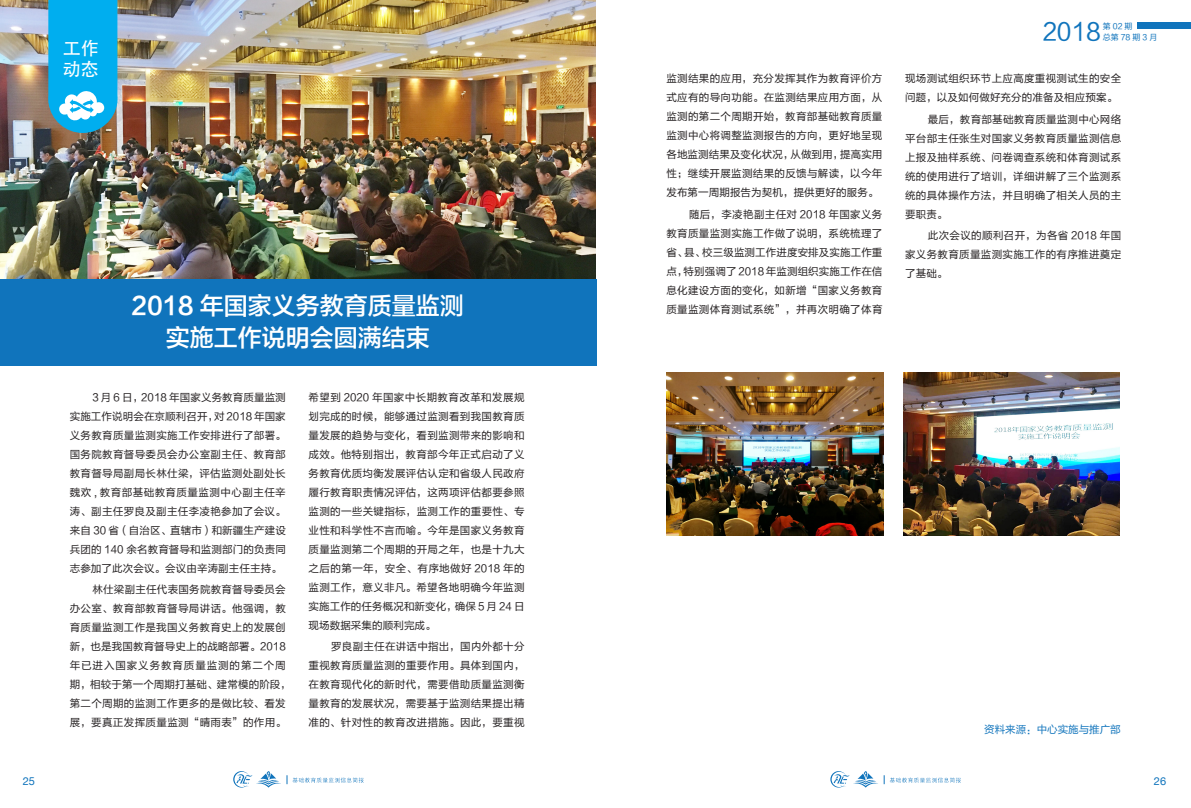
<style>
.page{position:relative;width:1191px;height:808px;background:#fff}
.page>*{position:absolute;margin:0;border:0;box-sizing:border-box;transform-origin:0 0}
.一级标题{font:24px/32px "FZLTZHK GBK1 0";color:#fff;text-align:center}
.t1{font:24px "FZLTHK GBK1 0";color:#1074bc}
.t2{font:18px/21.2px "Adobe Heiti Std";color:#fff}
.t3{font:11px "Helvetica Neue";color:#1074bc}
.正文{font:10.5px/19px "FZLTHK GBK1 0";letter-spacing:.03em;color:#231f20;text-align:justify}
.正文-2{font:10.5px "FZLTHK GBK1 0";color:#1074bc}
.t4{font:8px/11px "FZLTHK GBK1 0";letter-spacing:.25em;color:#1074bc}
</style>
<div class="page">
<svg style="left:830px;top:771px;width:48px;height:16px"></svg>
<svg style="left:233px;top:771px;width:48px;height:16px"></svg>
<svg style="left:884px;top:775px;width:77px;height:9px"></svg>
<svg style="left:287px;top:775px;width:77px;height:9px"></svg>
<div style="left:1137px;top:22px;width:54px;height:6px;background:#1074bc"></div>
<img style="left:0;top:0;width:596px;height:279px">
<svg style="left:48px;top:0;width:70px;height:133px;background:#1db0e6"></svg>
<div style="left:0;top:279px;width:596px;height:87px;background:#1074bc"></div>
<img style="left:903px;top:373px;width:217px;height:162px">
<img style="left:666px;top:373px;width:217px;height:162px">
<h2 class="t2" style="left:63px;top:38px;width:37px">工作动态</h2>
<p class="一级标题" style="left:132px;top:290px;width:334px">2018 年国家义务教育质量监测实施工作说明会圆满结束</p>
<p class="正文" style="left:70px;top:388px;width:218px;text-indent:23px">3 月 6 日，2018 年国家义务教育质量监测实施工作说明会在京顺利召开，对 2018 年国家义务教育质量监测实施工作安排进行了部署。国务院教育督导委员会办公室副主任、教育部教育督导局副局长林仕梁，评估监测处副处长魏欢 , 教育部基础教育质量监测中心副主任辛涛、副主任罗良及副主任李凌艳参加了会议。来自 30 省（自治区、直辖市）和新疆生产建设兵团的 140 余名教育督导和监测部门的负责同志参加了此次会议。会议由辛涛副主任主持。</p>
<p class="正文" style="left:70px;top:580px;width:223px;text-align:left;text-indent:23px">林仕梁副主任代表国务院教育督导委员会办公室、教育部教育督导局讲话。他强调，教育质量监测工作是我国义务教育史上的发展创新，也是我国教育督导史上的战略部署。2018年已进入国家义务教育质量监测的第二个周期，相较于第一个周期打基础、建常模的阶段，第二个周期的监测工作更多的是做比较、看发展，要真正发挥质量监测“晴雨表”的作用。</p>
<p class="正文" style="left:308px;top:388px;width:218px">希望到 2020 年国家中长期教育改革和发展规划完成的时候，能够通过监测看到我国教育质量发展的趋势与变化，看到监测带来的影响和成效。他特别指出，教育部今年正式启动了义务教育优质均衡发展评估认定和省级人民政府履行教育职责情况评估，这两项评估都要参照监测的一些关键指标，监测工作的重要性、专业性和科学性不言而喻。今年是国家义务教育质量监测第二个周期的开局之年，也是十九大之后的第一年，安全、有序地做好 2018 年的监测工作，意义非凡。希望各地明确今年监测实施工作的任务概况和新变化，确保 5 月 24 日现场数据采集的顺利完成。</p>
<p class="正文" style="left:308px;top:637px;width:218px;text-indent:23px">罗良副主任在讲话中指出，国内外都十分重视教育质量监测的重要作用。具体到国内，在教育现代化的新时代，需要借助质量监测衡量教育的发展状况，需要基于监测结果提出精准的、针对性的教育改进措施。因此，要重视</p>
<p class="正文" style="left:666px;top:69px;width:217px">监测结果的应用，充分发挥其作为教育评价方式应有的导向功能。在监测结果应用方面，从监测的第二个周期开始，教育部基础教育质量监测中心将调整监测报告的方向，更好地呈现各地监测结果及变化状况，从做到用，提高实用性；继续开展监测结果的反馈与解读，以今年发布第一周期报告为契机，提供更好的服务。</p>
<p class="正文" style="left:666px;top:205px;width:218px;text-indent:23px">随后，李凌艳副主任对 2018 年国家义务教育质量监测实施工作做了说明，系统梳理了省、县、校三级监测工作进度安排及实施工作重点，特别强调了 2018 年监测组织实施工作在信息化建设方面的变化，如新增“国家义务教育质量监测体育测试系统”，并再次明确了体育</p>
<h1 class="t1" style="left:1042px;top:19px;width:60px">2018</h1>
<p class="t4" style="left:1102px;top:21px;width:56px">第02期<br>总第78期3月</p>
<p class="正文" style="left:905px;top:69px;width:217px">现场测试组织环节上应高度重视测试生的安全问题，以及如何做好充分的准备及相应预案。</p>
<p class="正文" style="left:905px;top:110px;width:217px;text-indent:23px">最后，教育部基础教育质量监测中心网络平台部主任张生对国家义务教育质量监测信息上报及抽样系统、问卷调查系统和体育测试系统的使用进行了培训，详细讲解了三个监测系统的具体操作方法，并且明确了相关人员的主要职责。</p>
<p class="正文" style="left:905px;top:227px;width:217px;text-indent:23px">此次会议的顺利召开，为各省 2018 年国家义务教育质量监测实施工作的有序推进奠定了基础。</p>
<p class="正文-2" style="left:984px;top:724px;width:138px">资料来源：中心实施与推广部</p>
<p class="t3" style="left:23px;top:774px;width:14px">25</p>
<p class="t3" style="left:1154px;top:774px;width:14px">26</p>
</div>
